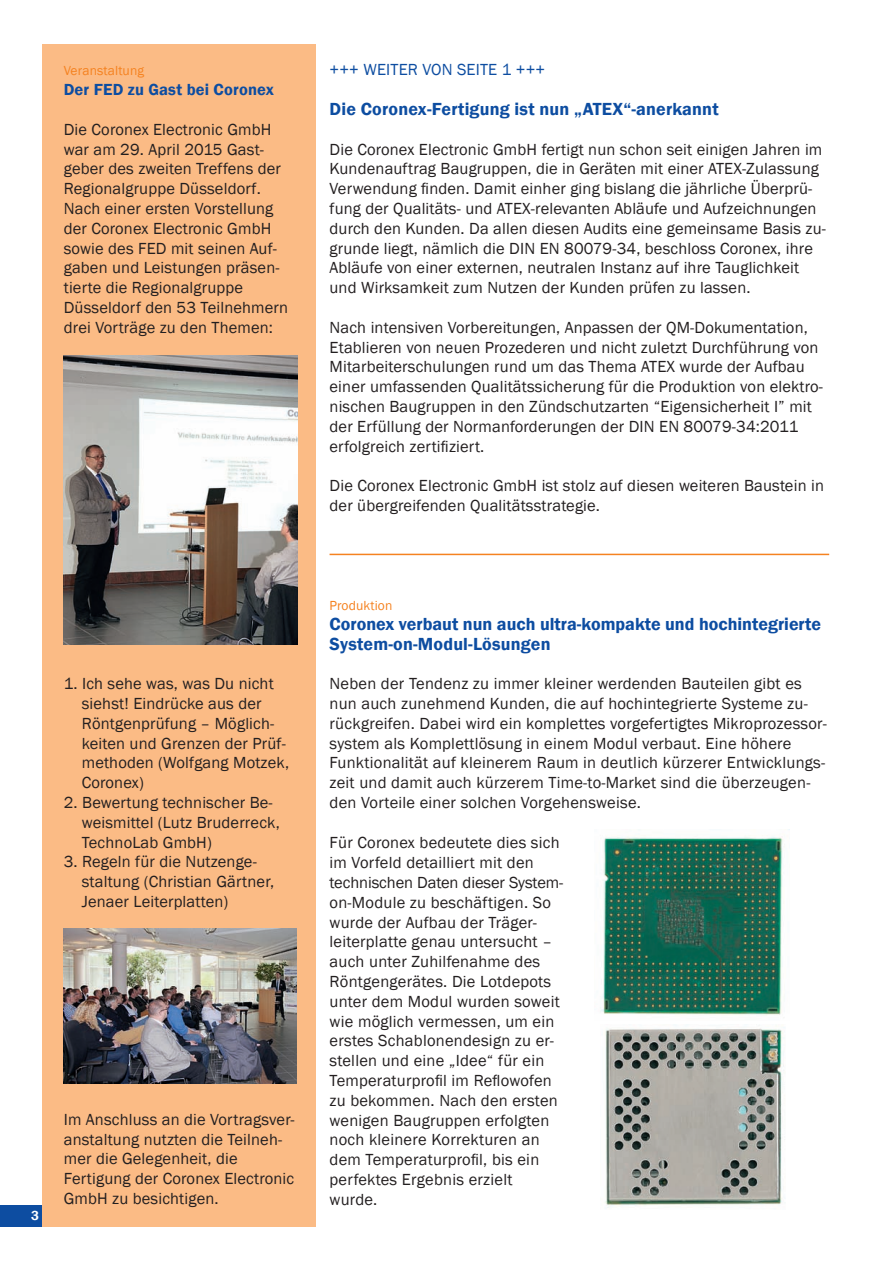
<style>
.page{position:relative;width:893px;height:1263px;background:#fff}
.page>*{position:absolute;margin:0;border:0;box-sizing:border-box;transform-origin:0 0}
.t1{font:600 18px/19.8px "Franklin Gothic";letter-spacing:.005em;color:#0d4da1}
.t2{font:16.5px/19.8px "Franklin Gothic";letter-spacing:.01em;color:#231f20}
.t3{font:600 16.5px "Franklin Gothic";letter-spacing:.01em;color:#0d4da1}
.t4{font:16.5px "Franklin Gothic";letter-spacing:.01em;color:#0d4da1}
.t5{font:13.5px "Franklin Gothic";letter-spacing:.01em;color:#f58220}
.t6{font:600 13.5px "Franklin Gothic";color:#fff}
</style>
<div class="page">
<div style="left:0;top:1205px;width:43px;height:22px;background:#0d4da1"></div>
<div style="left:43px;top:44px;width:273px;height:1183px;background:#fbbb85"></div>
<img style="left:63px;top:929px;width:234px;height:155px">
<img style="left:63px;top:355px;width:234px;height:289px">
<hr style="left:330px;top:554px;width:499px;height:1px;background:#f58220">
<img style="left:605px;top:1027px;width:180px;height:181px">
<img style="left:600px;top:829px;width:189px;height:187px">
<p class="t5" style="left:64px;top:62px;width:82px">Veranstaltung</p>
<p class="t3" style="left:64px;top:79px;width:212px">Der FED zu Gast bei Coronex</p>
<p class="t2" style="left:64px;top:120px;width:219px">Die Coronex Electronic GmbH war am 29. April 2015 Gast&shy;geber des zweiten Treffens der<br>Regionalgruppe Düsseldorf.</p>
<p class="t2" style="left:64px;top:199px;width:226px">Nach einer ersten Vorstellung der Coronex Electronic GmbH sowie des FED mit seinen Auf&shy;gaben und Leistungen präsen&shy;tierte die Regionalgruppe<br>Düsseldorf den 53 Teilnehmern drei Vorträge zu den Themen:</p>
<p class="t2" style="left:82px;top:674px;width:209px;text-indent:-18px">1. Ich sehe was, was Du nicht siehst! Eindrücke aus der<br>Röntgenprüfung – Möglich&shy;keiten und Grenzen der Prüf&shy;methoden (Wolfgang Motzek,<br>Coronex)</p>
<p class="t2" style="left:82px;top:793px;width:200px;text-indent:-18px">2. Bewertung technischer Be&shy;weismittel (Lutz Bruderreck,<br>TechnoLab GmbH)</p>
<p class="t2" style="left:82px;top:852px;width:194px;text-indent:-18px">3. Regeln für die Nutzenge&shy;staltung (Christian Gärtner,<br>Jenaer Leiterplatten)</p>
<p class="t6" style="left:31px;top:1207px;width:9px">3</p>
<p class="t2" style="left:64px;top:1110px;width:232px">Im Anschluss an die Vortragsver&shy;anstaltung nutzten die Teilneh&shy;mer die Gelegenheit, die<br>Fertigung der Coronex Electronic<br>GmbH zu besichtigen.</p>
<p class="t4" style="left:330px;top:60px;width:217px">+++ WEITER VON SEITE 1 +++</p>
<p class="t1" style="left:330px;top:99px;width:391px">Die Coronex-Fertigung ist nun „ATEX“-anerkannt</p>
<p class="t2" style="left:330px;top:139px;width:498px">Die Coronex Electronic GmbH fertigt nun schon seit einigen Jahren im Kundenauftrag Baugruppen, die in Geräten mit einer ATEX-Zulassung Verwendung finden. Damit einher ging bislang die jährliche Überprü&shy;fung der Qualitäts- und ATEX-relevanten Abläufe und Aufzeichnungen durch den Kunden. Da allen diesen Audits eine gemeinsame Basis zu&shy;grunde liegt, nämlich die DIN EN 80079-34, beschloss Coronex, ihre Abläufe von einer externen, neutralen Instanz auf ihre Tauglichkeit und Wirksamkeit zum Nutzen der Kunden prüfen zu lassen.</p>
<p class="t2" style="left:330px;top:318px;width:495px">Nach intensiven Vorbereitungen, Anpassen der QM-Dokumentation, Etablieren von neuen Prozederen und nicht zuletzt Durchführung von Mitarbeiterschulungen rund um das Thema ATEX wurde der Aufbau einer umfassenden Qualitätssicherung für die Produktion von elektro&shy;nischen Baugruppen in den Zündschutzarten “Eigensicherheit I” mit der Erfüllung der Normanforderungen der DIN EN 80079-34:2011 erfolgreich zertifiziert.</p>
<p class="t2" style="left:330px;top:476px;width:496px">Die Coronex Electronic GmbH ist stolz auf diesen weiteren Baustein in der übergreifenden Qualitätsstrategie.</p>
<p class="t5" style="left:330px;top:597px;width:64px">Produktion</p>
<p class="t1" style="left:330px;top:614px;width:493px">Coronex verbaut nun auch ultra-kompakte und hochintegrierte<br>System-on-Modul-Lösungen</p>
<p class="t2" style="left:330px;top:674px;width:499px">Neben der Tendenz zu immer kleiner werdenden Bauteilen gibt es nun auch zunehmend Kunden, die auf hochintegrierte Systeme zu&shy;rückgreifen. Dabei wird ein komplettes vorgefertigtes Mikroprozessor&shy;system als Komplettlösung in einem Modul verbaut. Eine höhere Funktionalität auf kleinerem Raum in deutlich kürzerer Entwicklungs&shy;zeit und damit auch kürzerem Time-to-Market sind die überzeugen&shy;den Vorteile einer solchen Vorgehensweise.</p>
<p class="t2" style="left:330px;top:833px;width:235px">Für Coronex bedeutete dies sich im Vorfeld detailliert mit den technischen Daten dieser System&shy;on-Module zu beschäftigen. So wurde der Aufbau der Träger&shy;leiterplatte genau untersucht – auch unter Zuhilfenahme des<br>Röntgengerätes. Die Lotdepots unter dem Modul wurden soweit wie möglich vermessen, um ein erstes Schablonendesign zu er&shy;stellen und eine „Idee“ für ein<br>Temperaturprofil im Reflowofen zu bekommen. Nach den ersten wenigen Baugruppen erfolgten noch kleinere Korrekturen an dem Temperaturprofil, bis ein perfektes Ergebnis erzielt wurde.</p>
</div>
